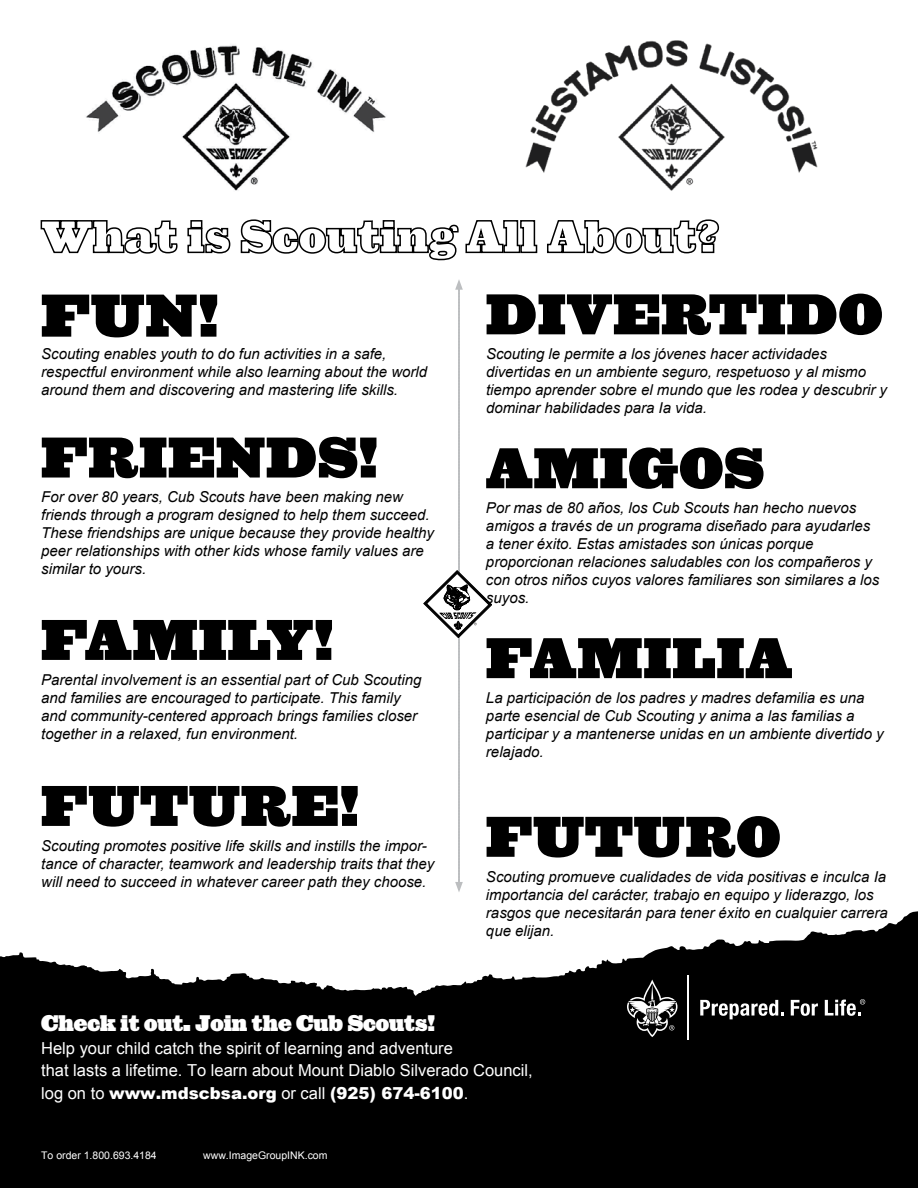
<style>
.page{position:relative;width:918px;height:1188px;background:#fff}
.page>*{position:absolute;margin:0;border:0;box-sizing:border-box;transform-origin:0 0}
.t1{font:60px "Giza Seven Five";color:#000}
.t2{font:57px "Giza Seven Five";letter-spacing:.02em;color:#000}
.t3{font:22.5px "Giza Seven Five";color:#fff}
.t4{font:16.5px/22.5px "Arial";color:#fff}
.t5{font:italic 15px/18px "Arial";color:#000}
.t6{font:10.5px "Arial";color:#fff}
.s1{font-weight:900}
</style>
<div class="page">
<svg style="left:0;top:911px;width:918px;height:50px"></svg>
<div style="left:0;top:961px;width:918px;height:227px;background:#000"></div>
<svg style="left:700px;top:1000px;width:84px;height:19px"></svg>
<svg style="left:791px;top:1000px;width:27px;height:16px"></svg>
<svg style="left:627px;top:980px;width:50px;height:57px;background:#454545"></svg>
<hr style="left:688px;top:976px;width:1px;height:64px;background:#fff">
<svg style="left:825px;top:999px;width:40px;height:17px"></svg>
<svg style="left:40px;top:220px;width:138px;height:34px"></svg>
<svg style="left:187px;top:220px;width:44px;height:34px"></svg>
<svg style="left:240px;top:219px;width:219px;height:42px"></svg>
<svg style="left:465px;top:220px;width:73px;height:34px"></svg>
<svg style="left:547px;top:219px;width:173px;height:35px"></svg>
<svg style="left:424px;top:280px;width:68px;height:612px"></svg>
<hr style="left:109px;top:1100px;width:168px;height:1px;background:#000">
<img style="left:86px;top:45px;width:300px;height:146px">
<img style="left:525px;top:40px;width:293px;height:151px">
<h1 class="t1" style="left:41px;top:279px;width:179px">FUN!</h1>
<p class="t5" style="left:41px;top:345px;width:387px">Scouting enables youth to do fun activities in a safe, respectful environment while also learning about the world around them and discovering and mastering life skills.</p>
<h2 class="t2" style="left:41px;top:423px;width:338px">FRIENDS!</h2>
<p class="t5" style="left:41px;top:488px;width:394px">For over 80 years, Cub Scouts have been making new friends through a program designed to help them succeed.<br>These friendships are unique because they provide healthy peer relationships with other kids whose family values are similar to yours.</p>
<h2 class="t2" style="left:41px;top:605px;width:294px">FAMILY!</h2>
<p class="t5" style="left:41px;top:671px;width:382px">Parental involvement is an essential part of Cub Scouting and families are encouraged to participate. This family and community-centered approach brings families closer together in a relaxed, fun environment.</p>
<h2 class="t2" style="left:41px;top:771px;width:320px">FUTURE!</h2>
<p class="t5" style="left:41px;top:837px;width:395px">Scouting promotes positive life skills and instills the impor&shy;tance of character, teamwork and leadership traits that they will need to succeed in whatever career path they choose.</p>
<h2 class="t2" style="left:486px;top:280px;width:398px">DIVERTIDO</h2>
<p class="t5" style="left:486px;top:345px;width:403px">Scouting le permite a los jóvenes hacer actividades divertidas en un ambiente seguro, respetuoso y al mismo tiempo aprender sobre el mundo que les rodea y descubrir y dominar habilidades para Ia vida.</p>
<h2 class="t2" style="left:486px;top:434px;width:279px">AMIGOS</h2>
<p class="t5" style="left:486px;top:499px;width:395px">Por mas de 80 años, los Cub Scouts han hecho nuevos amigos a través de un programa diseñado para ayudarles a tener éxito. Estas amistades son únicas porque proporcionan relaciones saludables con los compañeros y con otros niños cuyos valores familiares son similares a los suyos.</p>
<h2 class="t2" style="left:486px;top:624px;width:308px">FAMILIA</h2>
<p class="t5" style="left:486px;top:689px;width:399px">La participación de los padres y madres defamilia es una parte esencial de Cub Scouting y anima a las familias a participar y a mantenerse unidas en un ambiente divertido y relajado.</p>
<h2 class="t2" style="left:486px;top:802px;width:296px">FUTURO</h2>
<p class="t5" style="left:486px;top:867px;width:403px">Scouting promueve cualidades de vida positivas e inculca Ia importancia del carácter, trabajo en equipo y liderazgo, los rasgos que necesitarán para tener éxito en cualquier carrera que elijan.</p>
<h3 class="t3" style="left:41px;top:1010px;width:395px">Check it out. Join the Cub Scouts!</h3>
<p class="t4" style="left:41px;top:1037px;width:493px">Help your child catch the spirit of learning and adventure<br>that lasts a lifetime. To learn about Mount Diablo Silverado Council, log on to <span class="s1">www.mdscbsa.org</span> or call <span class="s1">(925) 674-6100</span>.</p>
<p class="t6" style="left:41px;top:1149px;width:117px">To order 1.800.693.4184</p>
<p class="t6" style="left:203px;top:1149px;width:126px">www.ImageGroupINK.com</p>
</div>
